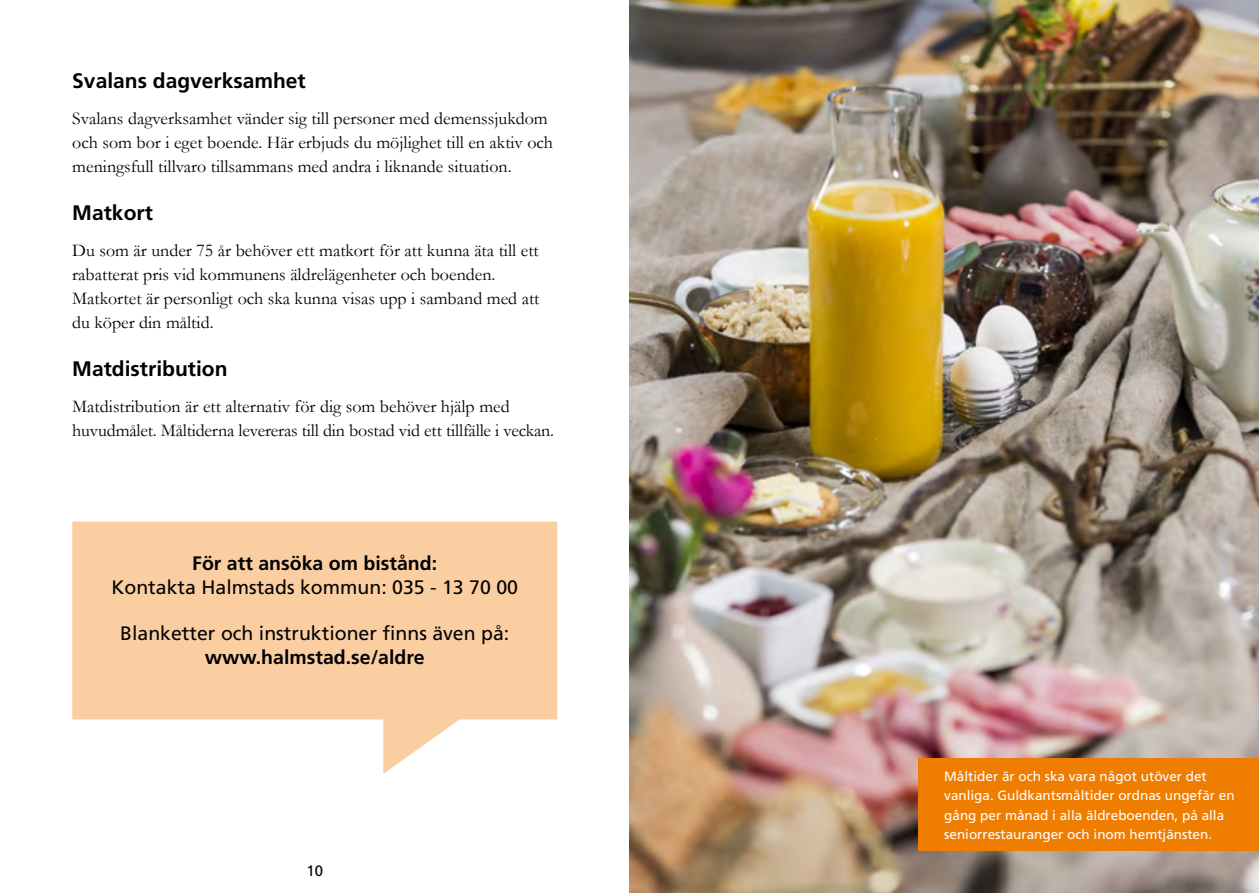
<style>
.page{position:relative;width:1259px;height:893px;background:#fff}
.page>*{position:absolute;margin:0;border:0;box-sizing:border-box;transform-origin:0 0}
.t1{font:700 21px "Frutiger LT Std";color:#000}
.t2{font:700 21px "Frutiger LT Std";color:#010202}
.t3{font:19.5px "Frutiger LT Std";color:#020203}
.t4{font:700 19.5px "Frutiger LT Std";color:#020203}
.t5{font:18px/24px "Garamond";color:#010202}
.t6{font:15px "Frutiger LT Std";color:#000}
.t7{font:13.5px/19.5px "Frutiger LT Std";color:#fff}
</style>
<div class="page">
<svg style="left:72px;top:522px;width:485px;height:252px;fill:#fbcea2"></svg>
<img style="left:629px;top:0;width:630px;height:893px">
<div style="left:918px;top:758px;width:341px;height:92px;background:#ef7d00"></div>
<p class="t2" style="left:72px;top:68px;width:235px">Svalans dagverksamhet</p>
<p class="t5" style="left:72px;top:106px;width:482px">Svalans dagverksamhet vänder sig till personer med demenssjukdom och som bor i eget boende. Här erbjuds du möjlighet till en aktiv och meningsfull tillvaro tillsammans med andra i liknande situation.</p>
<p class="t1" style="left:72px;top:200px;width:82px">Matkort</p>
<p class="t5" style="left:72px;top:238px;width:469px">Du som är under 75 år behöver ett matkort för att kunna äta till ett rabatterat pris vid kommunens äldrelägenheter och boenden.<br>Matkortet är personligt och ska kunna visas upp i samband med att du köper din måltid.</p>
<p class="t1" style="left:72px;top:356px;width:157px">Matdistribution</p>
<p class="t5" style="left:72px;top:394px;width:483px">Matdistribution är ett alternativ för dig som behöver hjälp med huvudmålet. Måltiderna levereras till din bostad vid ett tillfälle i veckan.</p>
<p class="t4" style="left:192px;top:552px;width:246px">För att ansöka om bistånd:</p>
<p class="t3" style="left:111px;top:575px;width:408px">Kontakta Halmstads kommun: 035 - 13 70 00</p>
<p class="t3" style="left:120px;top:622px;width:391px">Blanketter och instruktioner finns även på:</p>
<p class="t4" style="left:205px;top:646px;width:221px">www.halmstad.se/aldre</p>
<p class="t6" style="left:306px;top:862px;width:18px">10</p>
<p class="t7" style="left:944px;top:766px;width:292px">Måltider är och ska vara något utöver det vanliga. Guldkantsmåltider ordnas ungefär en gång per månad i alla äldreboenden, på alla seniorrestauranger och inom hemtjänsten.</p>
</div>
